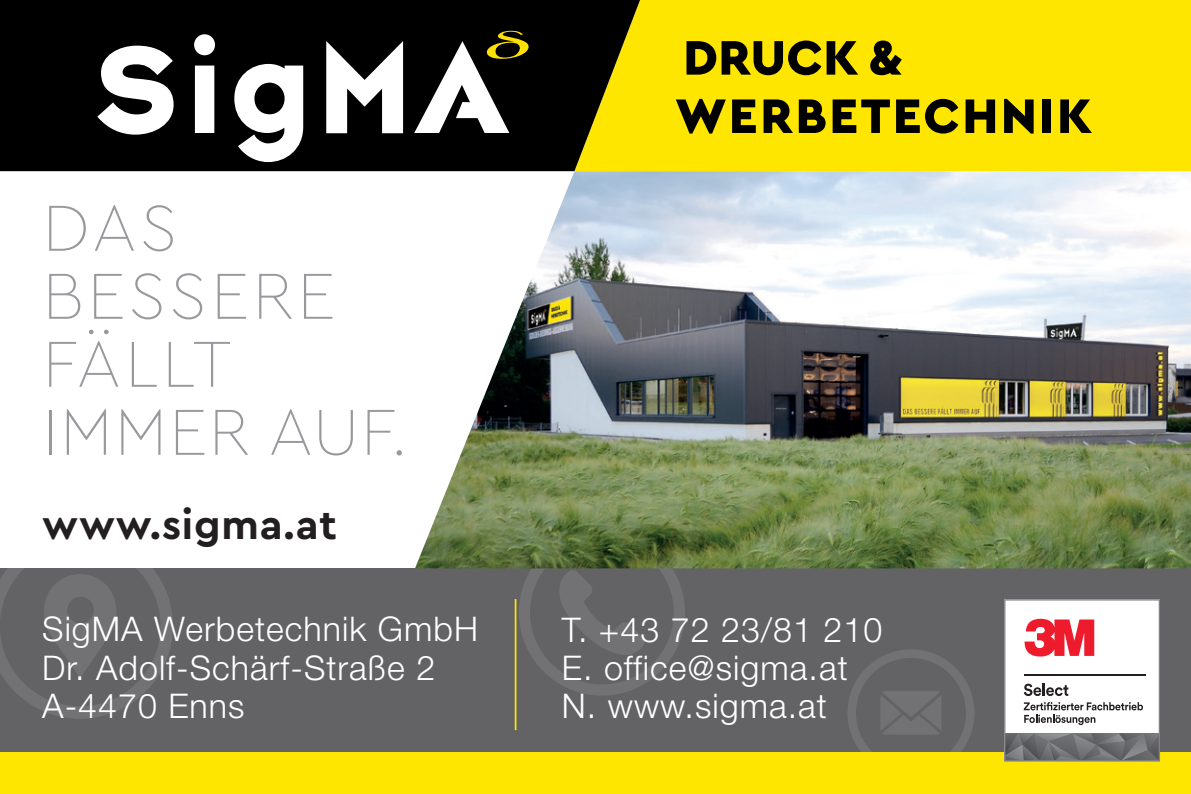
<style>
.page{position:relative;width:1191px;height:794px;background:#fff}
.page>*{position:absolute;margin:0;border:0;box-sizing:border-box;transform-origin:0 0}
.t1{font:100 68px/68px "Cera PRO";letter-spacing:.035em;color:#97999c}
.t2{font:700 42px "Cera PRO";letter-spacing:.02em;color:#231f20}
.t3{font:300 34px/38px "Helvetica Neue LT Pro";letter-spacing:.03em;color:#fff}
</style>
<div class="page">
<div style="left:0;top:568px;width:1191px;height:226px;background:#636366"></div>
<svg style="left:847px;top:650px;width:127px;height:103px"></svg>
<div style="left:0;top:753px;width:1191px;height:41px;background:#ffe601"></div>
<svg style="left:519px;top:568px;width:166px;height:127px"></svg>
<svg style="left:0;top:568px;width:173px;height:151px"></svg>
<hr style="left:515px;top:599px;width:1px;height:131px;background:#ffe601">
<div style="left:640px;top:0;width:551px;height:171px;background:#ffe601"></div>
<svg style="left:0;top:0;width:640px;height:171px;background:#131100"></svg>
<svg style="left:686px;top:41px;width:172px;height:34px;background:#736700"></svg>
<svg style="left:870px;top:41px;width:32px;height:34px"></svg>
<svg style="left:676px;top:99px;width:50px;height:35px;background:#807300"></svg>
<svg style="left:732px;top:99px;width:24px;height:34px"></svg>
<svg style="left:763px;top:99px;width:30px;height:34px"></svg>
<svg style="left:799px;top:99px;width:26px;height:34px"></svg>
<svg style="left:832px;top:99px;width:58px;height:34px;background:#776b00"></svg>
<svg style="left:896px;top:99px;width:23px;height:34px"></svg>
<svg style="left:925px;top:99px;width:33px;height:35px"></svg>
<svg style="left:965px;top:99px;width:30px;height:34px"></svg>
<svg style="left:1004px;top:99px;width:29px;height:35px"></svg>
<div style="left:1042px;top:99px;width:9px;height:34px;background:#000"></div>
<svg style="left:1060px;top:99px;width:32px;height:34px"></svg>
<svg style="left:97px;top:46px;width:77px;height:89px"></svg>
<svg style="left:194px;top:34px;width:21px;height:99px"></svg>
<svg style="left:234px;top:64px;width:69px;height:98px"></svg>
<svg style="left:414px;top:31px;width:115px;height:102px"></svg>
<svg style="left:326px;top:41px;width:77px;height:92px"></svg>
<svg style="left:1004px;top:599px;width:156px;height:162px;background:#d7c8ca"></svg>
<hr style="left:1024px;top:675px;width:121px;height:1px;background:#231f20">
<img style="left:415px;top:171px;width:776px;height:397px">
<h1 class="t1" style="left:42px;top:191px;width:368px">DAS<br>BESSERE<br>FÄLLT<br>IMMER AUF.</h1>
<p class="t2" style="left:42px;top:496px;width:296px">www.sigma.at</p>
<p class="t3" style="left:42px;top:609px;width:437px">SigMA Werbetechnik GmbH<br>Dr. Adolf-Schärf-Straße 2<br>A-4470 Enns</p>
<p class="t3" style="left:562px;top:609px;width:322px">T. +43 72 23/81 210<br>E. office@sigma.at<br>N. www.sigma.at</p>
</div>
